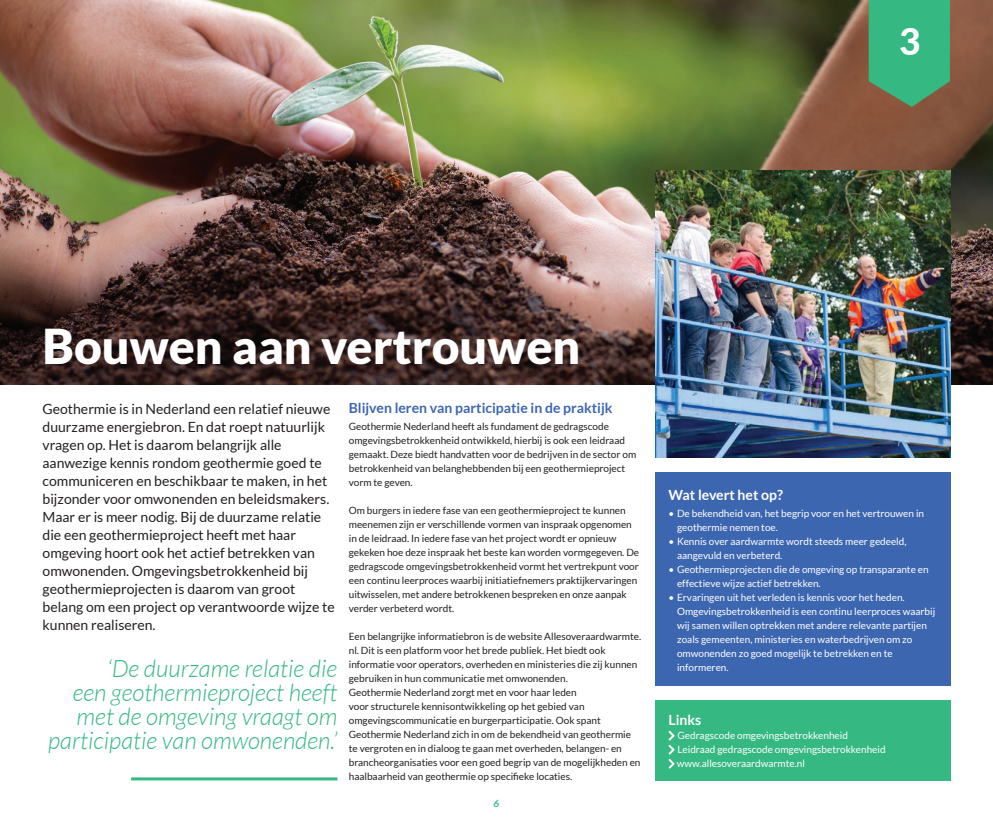
<style>
.page{position:relative;width:993px;height:823px;background:#fff}
.page>*{position:absolute;margin:0;border:0;box-sizing:border-box;transform-origin:0 0}
.t1{font:900 48px "Lato";color:#fff}
.t2{font:800 36.8px "Lato";color:#fff}
.t3{font:italic 300 24px/24px "Lato";color:#35b881;text-align:right}
.t4{font:14px/18px "Lato";color:#231f20}
.t5{font:700 14px "Lato";color:#3d66b1}
.t6{font:700 14px "Lato";color:#fff}
.t7{font:10px/14px "Lato";color:#231f20}
.t8{font:10px/14px "Lato";color:#fff}
.t9{font:italic 700 10px "Lato";color:#35b881}
</style>
<div class="page">
<img style="left:0;top:0;width:992px;height:384px">
<div style="left:655px;top:471px;width:294px;height:214px;background:#3d66b1"></div>
<div style="left:655px;top:699px;width:294px;height:81px;background:#35b881"></div>
<svg style="left:668px;top:730px;width:7px;height:39px"></svg>
<hr style="left:131px;top:777px;width:206px;height:3px;background:#35b881">
<img style="left:655px;top:170px;width:294px;height:287px">
<svg style="left:868px;top:0;width:81px;height:107px;background:#3fab78"></svg>
<h2 class="t2" style="left:899px;top:14px;width:23px">3</h2>
<h1 class="t1" style="left:43px;top:318px;width:539px">Bouwen aan vertrouwen</h1>
<h3 class="t5" style="left:348px;top:399px;width:265px">Blijven leren van participatie in de praktijk</h3>
<p class="t7" style="left:348px;top:419px;width:289px">Geothermie Nederland heeft als fundament de gedragscode omgevingsbetrokkenheid ontwikkeld, hierbij is ook een leidraad gemaakt. Deze biedt handvatten voor de bedrijven in de sector om betrokkenheid van belanghebbenden bij een geothermieproject vorm te geven.</p>
<p class="t7" style="left:348px;top:503px;width:292px">Om burgers in iedere fase van een geothermieproject te kunnen meenemen zijn er verschillende vormen van inspraak opgenomen in de leidraad. In iedere fase van het project wordt er opnieuw gekeken hoe deze inspraak het beste kan worden vormgegeven. De gedragscode omgevingsbetrokkenheid vormt het vertrekpunt voor een continu leerproces waarbij initiatiefnemers praktijkervaringen uitwisselen, met andere betrokkenen bespreken en onze aanpak verder verbeterd wordt.</p>
<p class="t7" style="left:348px;top:629px;width:294px">Een belangrijke informatiebron is de website Allesoveraardwarmte. nl. Dit is een platform voor het brede publiek. Het biedt ook informatie voor operators, overheden en ministeries die zij kunnen gebruiken in hun communicatie met omwonenden.<br>Geothermie Nederland zorgt met en voor haar leden<br>voor structurele kennisontwikkeling op het gebied van omgevingscommunicatie en burgerparticipatie. Ook spant Geothermie Nederland zich in om de bekendheid van geothermie te vergroten en in dialoog te gaan met overheden, belangen- en brancheorganisaties voor een goed begrip van de mogelijkheden en haalbaarheid van geothermie op specifieke locaties.</p>
<p class="t4" style="left:43px;top:399px;width:293px">Geothermie is in Nederland een relatief nieuwe duurzame energiebron. En dat roept natuurlijk vragen op. Het is daarom belangrijk alle aanwezige kennis rondom geothermie goed te communiceren en beschikbaar te maken, in het bijzonder voor omwonenden en beleidsmakers.<br>Maar er is meer nodig. Bij de duurzame relatie die een geothermieproject heeft met haar omgeving hoort ook het actief betrekken van omwonenden. Omgevingsbetrokkenheid bij geothermieprojecten is daarom van groot belang om een project op verantwoorde wijze te kunnen realiseren.</p>
<h3 class="t3" style="left:48px;top:657px;width:291px">‘De duurzame relatie die<br>een geothermieproject heeft met de omgeving vraagt om participatie van omwonenden.’</h3>
<p class="t9" style="left:493px;top:797px;width:7px">6</p>
<h3 class="t6" style="left:668px;top:487px;width:116px">Wat levert het op?</h3>
<p class="t8" style="left:676px;top:506px;width:248px;text-indent:-8px">• De bekendheid van, het begrip voor en het vertrouwen in geothermie nemen toe.</p>
<p class="t8" style="left:676px;top:534px;width:231px;text-indent:-8px">• Kennis over aardwarmte wordt steeds meer gedeeld, aangevuld en verbeterd.</p>
<p class="t8" style="left:676px;top:562px;width:253px;text-indent:-8px">• Geothermieprojecten die de omgeving op transparante en effectieve wijze actief betrekken.</p>
<p class="t8" style="left:676px;top:590px;width:259px;text-indent:-8px">• Ervaringen uit het verleden is kennis voor het heden.<br>Omgevingsbetrokkenheid is een continu leerproces waarbij wij samen willen optrekken met andere relevante partijen zoals gemeenten, ministeries en waterbedrijven om zo omwonenden zo goed mogelijk te betrekken en te informeren.</p>
<h3 class="t6" style="left:668px;top:711px;width:34px">Links</h3>
<p class="t8" style="left:676px;top:727px;width:210px">Gedragscode omgevingsbetrokkenheid<br>Leidraad gedragscode omgevingsbetrokkenheid www.allesoveraardwarmte.nl</p>
</div>
